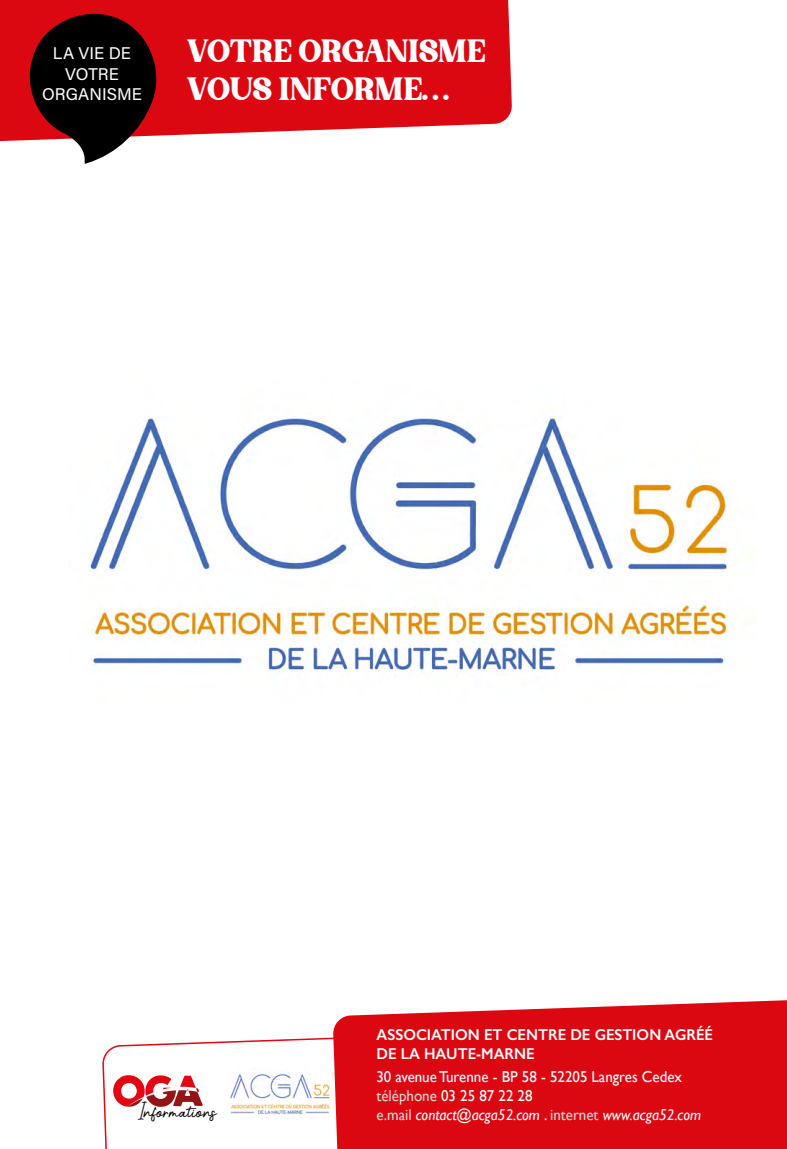
<style>
.page{position:relative;width:787px;height:1149px;background:#fff}
.page>*{position:absolute;margin:0;border:0;box-sizing:border-box;transform-origin:0 0}
.t1{font:31.5px/37.8px "Grand Royal";letter-spacing:.025em;color:#fff}
.t2{font:16.95px/20.4px "Acumin Variable Concept";color:#fff;text-align:center}
.t3{font:15.75px/18.8px "Gill Sans";color:#fff;scale:.95 1}
.t4{font:600 15.75px/18.8px "Gill Sans";color:#fff;scale:.95 1}
.t5{font:11.1px "Photoshoot";color:#000}
.s1{color:#dcd5d9}
.s2{font-style:italic}
</style>
<div class="page">
<img style="left:89px;top:416px;width:656px;height:258px">
<svg style="left:103px;top:1037px;width:230px;height:111px"></svg>
<div style="left:333px;top:1000px;width:454px;height:148px;background:#db0812"></div>
<svg style="left:113px;top:1074px;width:90px;height:33px"></svg>
<svg style="left:0;top:0;width:512px;height:142px;background:#de1d27"></svg>
<svg style="left:23px;top:6px;width:142px;height:158px;background:#5c2326"></svg>
<svg style="left:786px;top:1054px;width:1px;height:94px"></svg>
<div style="left:227px;top:1057px;width:107px;height:72px;background:#fff;border-radius:4px"></div>
<img style="left:227px;top:1072px;width:105px;height:46px">
<p class="t2" style="left:42px;top:42px;width:101px">LA VIE DE<br>VOTRE<br>ORGANISME</p>
<h1 class="t1" style="left:187px;top:33px;width:299px">VOTRE ORGANISME<br>VOUS INFORME…</h1>
<p class="t5" style="left:138px;top:1106px;width:80px">Informations</p>
<p class="t4" style="left:376px;top:1025px;width:356px">ASSOCIATION ET CENTRE DE GESTION AGRÉÉ<br>DE LA HAUTE-MARNE</p>
<p class="t3" style="left:376px;top:1066px;width:343px">30 avenue Turenne - BP 58 - 52205 Langres Cedex <span class="s1">téléphone</span> 03 25 87 22 28<br><span class="s1">e.mail</span> <span class="s2">contact@acga52.com</span> . <span class="s1">internet</span> <span class="s2">www.acga52.com</span></p>
</div>
